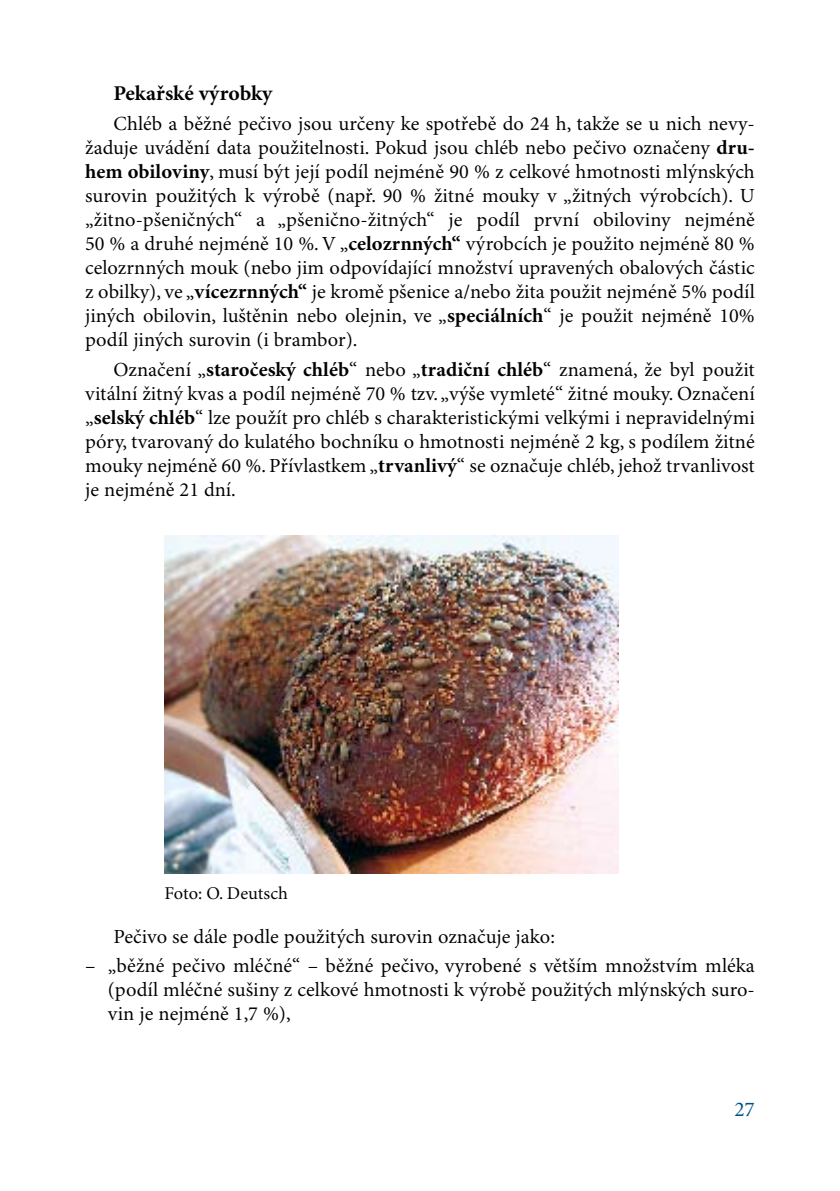
<style>
.page{position:relative;width:840px;height:1191px;background:#fff}
.page>*{position:absolute;margin:0;border:0;box-sizing:border-box;transform-origin:0 0}
.t1{font:700 21px "Minion Pro";color:#000}
.t2{font:21px "Minion Pro";color:#005286}
.t3{font:20px/24px "Minion Pro";color:#000;text-align:justify}
.t4{font:18px "Minion Pro";color:#000}
.s1{font-weight:700}
</style>
<div class="page">
<img style="left:164px;top:535px;width:454px;height:338px">
<p class="t1" style="left:113px;top:81px;width:160px">Pekařské výrobky</p>
<p class="t3" style="left:85px;top:112px;width:671px;text-indent:28px">Chléb a běžné pečivo jsou určeny ke spotřebě do 24 h, takže se u nich nevy&shy;žaduje uvádění data použitelnosti. Pokud jsou chléb nebo pečivo označeny <span class="s1">dru&shy;hem obiloviny</span>, musí být její podíl nejméně 90 % z celkové hmotnosti mlýnských surovin použitých k výrobě (např. 90 % žitné mouky v „žitných výrobcích). U „žitno-pšeničných“ a „pšenično-žitných“ je podíl první obiloviny nejméně 50 % a druhé nejméně 10 %. V „<span class="s1">celozrnných“</span> výrobcích je použito nejméně 80 % celozrnných mouk (nebo jim odpovídající množství upravených obalových částic z obilky), ve „<span class="s1">vícezrnných“</span> je kromě pšenice a/nebo žita použit nejméně 5% podíl jiných obilovin, luštěnin nebo olejnin, ve „<span class="s1">speciálních</span>“ je použit nejméně 10% podíl jiných surovin (i brambor).</p>
<p class="t3" style="left:85px;top:358px;width:671px;text-indent:28px">Označení „<span class="s1">staročeský chléb</span>“ nebo „<span class="s1">tradiční chléb</span>“ znamená, že byl použit vitální žitný kvas a podíl nejméně 70 % tzv. „výše vymleté“ žitné mouky. Označení „<span class="s1">selský chléb</span>“ lze použít pro chléb s charakteristickými velkými i nepravidelnými póry, tvarovaný do kulatého bochníku o hmotnosti nejméně 2 kg, s podílem žitné mouky nejméně 60 %. Přívlastkem „<span class="s1">trvanlivý</span>“ se označuje chléb, jehož trvanlivost je nejméně 21 dní.</p>
<p class="t4" style="left:164px;top:882px;width:125px">Foto: O. Deutsch</p>
<p class="t3" style="left:113px;top:925px;width:443px">Pečivo se dále podle použitých surovin označuje jako:</p>
<p class="t3" style="left:108px;top:954px;width:648px;text-indent:-23px">– „běžné pečivo mléčné“ – běžné pečivo, vyrobené s větším množstvím mléka (podíl mléčné sušiny z celkové hmotnosti k výrobě použitých mlýnských suro&shy;vin je nejméně 1,7 %),</p>
<p class="t2" style="left:734px;top:1096px;width:22px">27</p>
</div>
